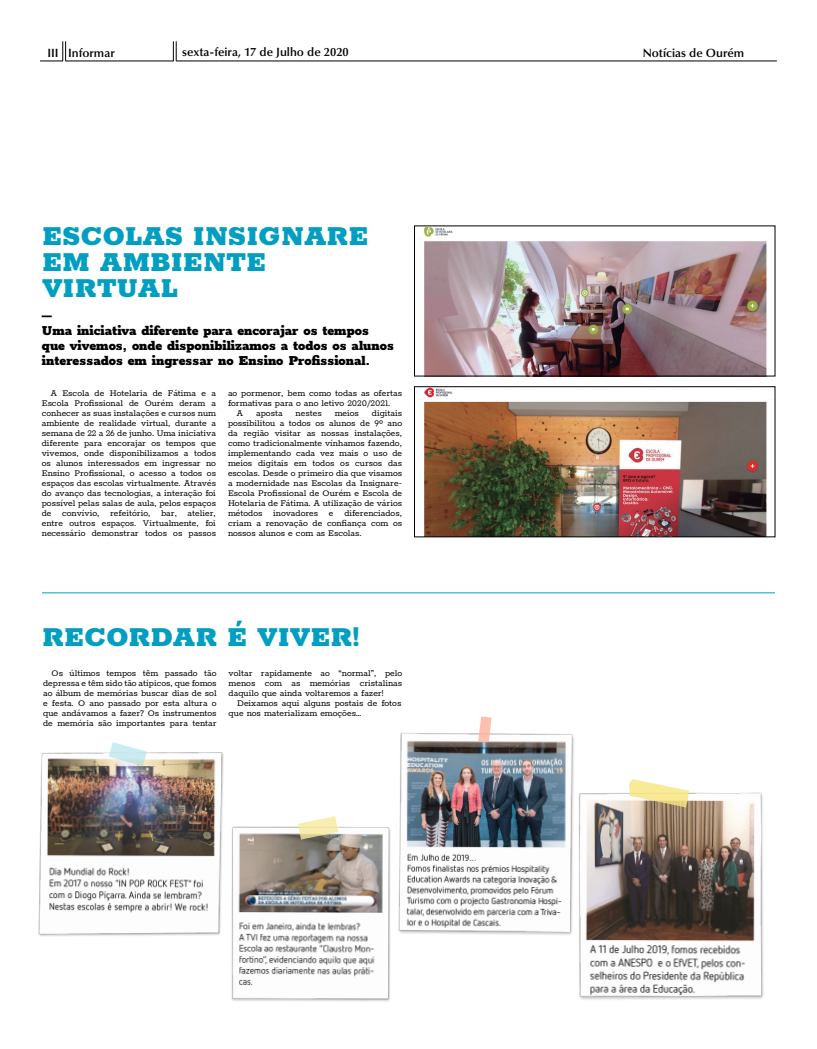
<style>
.page{position:relative;width:817px;height:1049px;background:#fff}
.page>*{position:absolute;margin:0;border:0;box-sizing:border-box;transform-origin:0 0}
.t1{font:900 30px/26px "Rokkitt";color:#009fc2}
.t2{font:900 15px/15px "Rokkitt";color:#000}
.t3{font:600 12px "Optima LT Std";color:#000}
.t4{font:10px/10px "Rokkitt";color:#000;text-align:justify}
</style>
<div class="page">
<hr style="left:66px;top:61px;width:107px;height:1px;background:#000">
<hr style="left:176px;top:61px;width:600px;height:1px;background:#000">
<svg style="left:40px;top:41px;width:26px;height:21px"></svg>
<svg style="left:173px;top:41px;width:4px;height:20px"></svg>
<img style="left:424px;top:228px;width:343px;height:146px">
<img style="left:424px;top:389px;width:343px;height:146px">
<div style="left:414px;top:387px;width:361px;height:150px;border:1px solid #000"></div>
<hr style="left:42px;top:592px;width:732px;height:1px;background:#009fc2">
<img style="left:38px;top:752px;width:186px;height:185px">
<svg style="left:109px;top:742px;width:38px;height:24px"></svg>
<img style="left:579px;top:791px;width:185px;height:209px">
<svg style="left:628px;top:779px;width:61px;height:28px"></svg>
<img style="left:398px;top:721px;width:182px;height:215px">
<svg style="left:478px;top:716px;width:13px;height:26px"></svg>
<img style="left:231px;top:826px;width:160px;height:176px">
<svg style="left:298px;top:816px;width:40px;height:23px"></svg>
<p class="t3" style="left:47px;top:46px;width:69px">III Informar</p>
<p class="t3" style="left:182px;top:45px;width:168px">sexta-feira, 17 de Julho de 2020</p>
<p class="t3" style="left:642px;top:46px;width:103px">Notícias de Ourém</p>
<h1 class="t1" style="left:42px;top:220px;width:328px">ESCOLAS INSIGNARE em ambiente<br>vi rtual</h1>
<h2 class="t2" style="left:42px;top:307px;width:353px">–<br>Uma iniciativa diferente para encorajar os tempos que vivemos, onde disponibilizamos a todos os alunos interessados em ingressar no Ensino Profissional.</h2>
<p class="t4" style="left:42px;top:387px;width:176px;text-indent:8px">A Escola de Hotelaria de Fátima e a Escola Profissional de Ourém deram a conhecer as suas instalações e cursos num ambiente de realidade virtual, durante a semana de 22 a 26 de junho. Uma iniciativa diferente para encorajar os tempos que vivemos, onde disponibilizamos a todos os alunos interessados em ingressar no Ensino Profissional, o acesso a todos os espaços das escolas virtualmente. Através do avanço das tecnologias, a interação foi possível pelas salas de aula, pelos espaços de convívio, refeitório, bar, atelier, entre outros espaços. Virtualmente, foi necessário demonstrar todos os passos</p>
<p class="t4" style="left:228px;top:387px;width:176px">ao pormenor, bem como todas as ofertas</p>
<p class="t4" style="left:228px;top:397px;width:164px">formativas para o ano letivo 2020/2021.</p>
<p class="t4" style="left:236px;top:407px;width:8px">A</p>
<p class="t4" style="left:256px;top:407px;width:28px">aposta</p>
<p class="t4" style="left:295px;top:407px;width:28px">nestes</p>
<p class="t4" style="left:334px;top:407px;width:26px">meios</p>
<p class="t4" style="left:228px;top:407px;width:176px;text-indent:144px">digitais possibilitou a todos os alunos de 9º ano da região visitar as nossas instalações, como tradicionalmente vínhamos fazendo, implementando cada vez mais o uso de meios digitais em todos os cursos das escolas. Desde o primeiro dia que visamos a modernidade nas Escolas da Insignare-Escola Profissional de Ourém e Escola de Hotelaria de Fátima. A utilização de vários métodos inovadores e diferenciados, criam a renovação de confiança com os nossos alunos e com as Escolas.</p>
<h1 class="t1" style="left:42px;top:621px;width:22px">Reco</h1>
<h1 class="t1" style="left:128px;top:621px;width:148px">rdar é vive</h1>
<h1 class="t1" style="left:330px;top:621px;width:31px">r!</h1>
<p class="t4" style="left:43px;top:667px;width:175px;text-indent:8px">Os últimos tempos têm passado tão depressa e têm sido tão atípicos, que fomos ao álbum de memórias buscar dias de sol e festa. O ano passado por esta altura o que andávamos a fazer? Os instrumentos de memória são importantes para tentar</p>
<p class="t4" style="left:228px;top:667px;width:175px">voltar rapidamente ao “normal”, pelo menos com as memórias cristalinas daquilo que ainda voltaremos a fazer!</p>
<p class="t4" style="left:228px;top:697px;width:174px;text-indent:8px">Deixamos aqui alguns postais de fotos que nos materializam emoções…</p>
</div>
